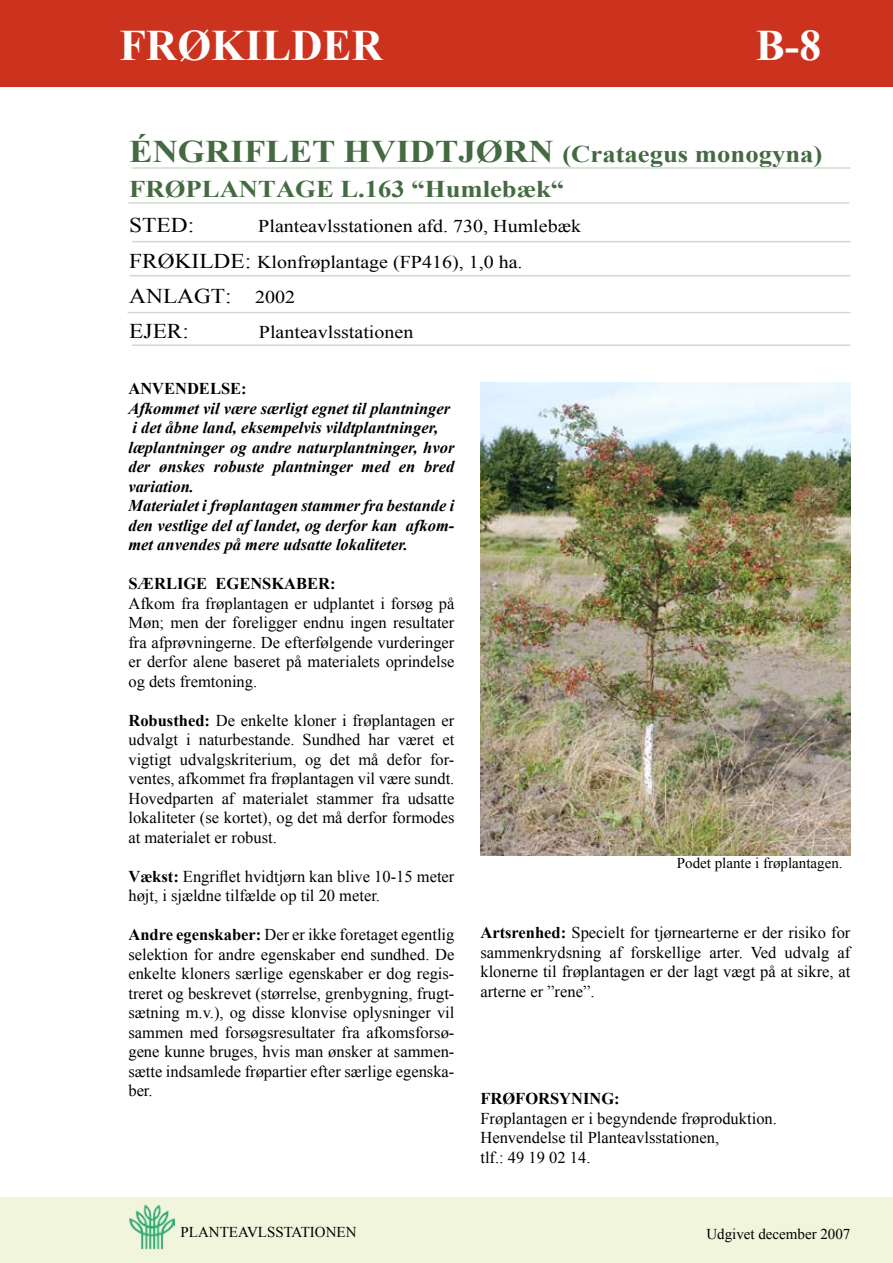
<style>
.page{position:relative;width:893px;height:1263px;background:#fff}
.page>*{position:absolute;margin:0;border:0;box-sizing:border-box;transform-origin:0 0}
.t1{font:700 43.5px "Times New Roman";color:#fff}
.t2{font:700 24px/35.1px "Times New Roman";color:#446a41;scale:1.11 1}
.t3{font:21px/35.1px "Times New Roman";color:#000;scale:1.11 1}
.t4{font:18px/35.1px "Times New Roman";color:#000;scale:1.11 1}
.t5{font:16.5px/19.5px "Times New Roman";color:#000;text-align:justify}
.t6{font:italic 700 16.5px/19.5px "Times New Roman";color:#000}
.t7{font:700 16.5px "Times New Roman";color:#000}
.t8{font:15px "Times New Roman";color:#000}
.s1{font-size:31.5px}
.s2{font-size:21px}
.s3{font-size:18px}
.s4{font-weight:700}
</style>
<div class="page">
<div style="left:0;top:1197px;width:893px;height:66px;background:#f0f5db"></div>
<div style="left:0;top:0;width:893px;height:86px;background:#cc331f"></div>
<img style="left:129px;top:1204px;width:45px;height:45px">
<hr style="left:132px;top:167px;width:718px;height:2px;background:#d0dad0">
<hr style="left:128px;top:202px;width:721px;height:2px;background:#d0dad0">
<hr style="left:132px;top:241px;width:718px;height:1px;background:#d0dad0">
<hr style="left:130px;top:275px;width:720px;height:1px;background:#d0dad0">
<hr style="left:128px;top:312px;width:722px;height:1px;background:#d0dad0">
<hr style="left:132px;top:344px;width:718px;height:2px;background:#d0dad0">
<img style="left:480px;top:383px;width:370px;height:472px">
<h1 class="t1" style="left:119px;top:15px;width:265px">frøkilder</h1>
<h1 class="t1" style="left:756px;top:15px;width:67px">B-8</h1>
<h2 class="t2" style="left:129px;top:136px;width:626px"><span class="s1">Éngriflet hvidtjørn</span> (Crataegus monogyna) frøplantage L .163 “Humlebæk“</h2>
<p class="t3" style="left:129px;top:208px;width:60px">STED:</p>
<p class="t4" style="left:129px;top:209px;width:409px;text-indent:129px">Planteavlsstationen afd. 730, Humlebæk <span class="s2">frøkilde :</span> Klonfrøplantage (FP416), 1,0 ha.</p>
<p class="t3" style="left:129px;top:278px;width:151px">anlagt : <span class="s3">2002 </span>ejer:</p>
<p class="t4" style="left:259px;top:314px;width:141px">Planteavlsstationen</p>
<p class="t7" style="left:128px;top:377px;width:13px">ANVENDEL</p>
<p class="t7" style="left:221px;top:377px;width:27px">SE:</p>
<p class="t6" style="left:128px;top:398px;width:327px">Afkommet vil være særligt egnet til plantninger i det åbne land, eksempelvis vildtplantninger, læplantninger og andre naturplantninger, hvor der ønskes robuste plantninger med en bred variation.<br>Materialet i frøplantagen stammer fra bestande i den vestlige del af landet, og derfor kan afkom&shy;met anvendes på mere udsatte lokaliteter.</p>
<p class="t7" style="left:128px;top:572px;width:37px">SÆRLIGEEGEN</p>
<p class="t7" style="left:262px;top:572px;width:75px">SKABER:</p>
<p class="t5" style="left:128px;top:593px;width:328px">Afkom fra frøplantagen er udplantet i forsøg på Møn; men der foreligger endnu ingen resultater fra afprøvningerne. De efterfølgende vurderinger er derfor alene baseret på materialets oprindelse og dets fremtoning.</p>
<p class="t5" style="left:128px;top:710px;width:328px"><span class="s4">Robusthed:</span> De enkelte kloner i frøplantagen er udvalgt i naturbestande. Sundhed har været et vigtigt udvalgskriterium, og det må defor for&shy;ventes, afkommet fra frøplantagen vil være sundt.<br>Hovedparten af materialet stammer fra udsatte lokaliteter (se kortet), og det må derfor formodes at materialet er robust.</p>
<p class="t5" style="left:128px;top:866px;width:327px"><span class="s4">Vækst:</span> Engriflet hvidtjørn kan blive 10-15 meter højt, i sjældne tilfælde op til 20 meter.</p>
<p class="t5" style="left:128px;top:925px;width:328px"><span class="s4">Andre egenskaber:</span> Der er ikke foretaget egentlig selektion for andre egenskaber end sundhed. De enkelte kloners særlige egenskaber er dog regis&shy;treret og beskrevet (størrelse, grenbygning, frugt&shy;sætning m.v.), og disse klonvise oplysninger vil sammen med forsøgsresultater fra afkomsforsø&shy;gene kunne bruges, hvis man ønsker at sammen&shy;sætte indsamlede frøpartier efter særlige egenska&shy;ber.</p>
<p class="t8" style="left:677px;top:853px;width:167px">Podet plante i frøplantagen.</p>
<p class="t5" style="left:480px;top:923px;width:373px"><span class="s4">Artsrenhed:</span> Specielt for tjørnearterne er der risiko for sammenkrydsning af forskellige arter. Ved udvalg af klonerne til frøplantagen er der lagt vægt på at sikre, at arterne er ”rene”.</p>
<p class="t7" style="left:480px;top:1087px;width:13px">FRØF</p>
<p class="t7" style="left:525px;top:1087px;width:58px">ORSYNING</p>
<p class="t7" style="left:614px;top:1087px;width:7px">:</p>
<p class="t5" style="left:480px;top:1108px;width:298px;text-align:left">Frøplantagen er i begyndende frøproduktion.<br>Henvendelse til Planteavlsstationen,<br>tlf.: 49 19 02 14.</p>
<p class="t8" style="left:181px;top:1222px;width:178px">planteavlsstationen</p>
<p class="t8" style="left:706px;top:1224px;width:146px">Udgivet december 2007</p>
</div>
